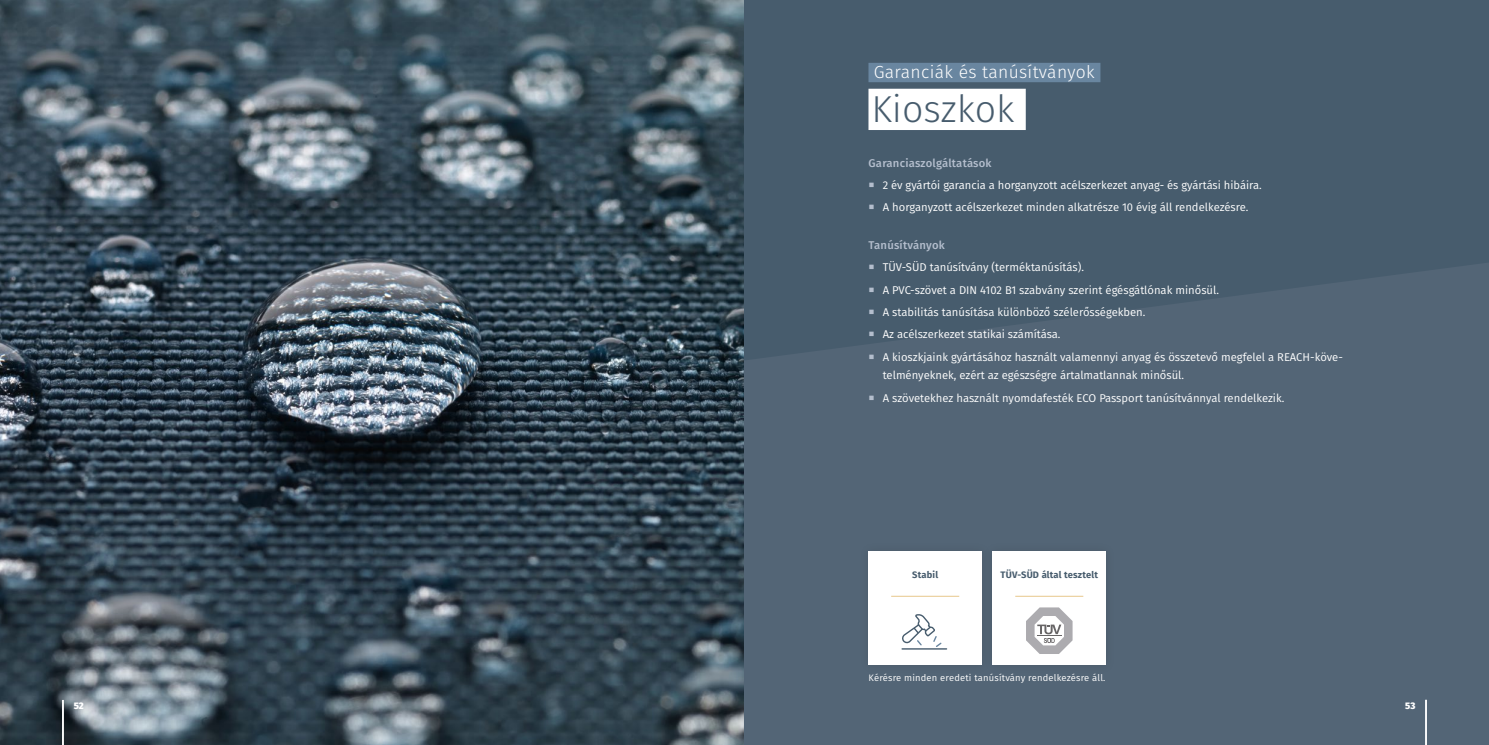
<style>
.page{position:relative;width:1489px;height:745px;background:#fff}
.page>*{position:absolute;margin:0;border:0;box-sizing:border-box;transform-origin:0 0}
.t1{font:300 37.5px "Fira Sans";color:#475c6d}
.t2{font:300 17.5px "Fira Sans";letter-spacing:.02em;color:#fff}
.t3{font:11.25px/22.2px "Fira Sans";color:#fff}
.t4{font:500 11.25px "Fira Sans";letter-spacing:.02em;color:#b4becd}
.t5{font:9.38px "Fira Sans";letter-spacing:.02em;color:#fff}
.t6{font:700 9.38px "Fira Sans";letter-spacing:.02em;color:#475c6d}
.t7{font:900 9.38px "Fira Sans";color:#fff}
</style>
<div class="page">
<div style="left:0;top:0;width:1488px;height:744px;background:#475c6d"></div>
<svg style="left:743px;top:261px;width:745px;height:483px;fill:#536576"></svg>
<div style="left:858px;top:541px;width:133px;height:132px;background:#1d1d1b;opacity:.15"></div>
<div style="left:868px;top:550px;width:113px;height:114px;background:#fff"></div>
<hr style="left:902px;top:647px;width:44px;height:2px;background:#475c6d">
<svg style="left:902px;top:614px;width:40px;height:34px"></svg>
<hr style="left:891px;top:595px;width:68px;height:1px;background:#ecd3a3">
<div style="left:982px;top:541px;width:133px;height:132px;background:#516273"></div>
<div style="left:992px;top:550px;width:113px;height:114px;background:#fff"></div>
<svg style="left:1026px;top:607px;width:46px;height:46px"></svg>
<hr style="left:1015px;top:595px;width:68px;height:1px;background:#ecd3a3">
<div style="left:868px;top:63px;width:232px;height:19px;background:#6986a0"></div>
<div style="left:868px;top:89px;width:157px;height:41px;background:#fff"></div>
<img style="left:0;top:0;width:743px;height:744px">
<hr style="left:1424px;top:699px;width:2px;height:45px;background:#fff">
<hr style="left:62px;top:699px;width:2px;height:45px;background:#fff">
<svg style="left:869px;top:265px;width:4px;height:4px"></svg>
<svg style="left:869px;top:287px;width:4px;height:4px"></svg>
<svg style="left:869px;top:309px;width:4px;height:5px"></svg>
<svg style="left:869px;top:331px;width:4px;height:5px"></svg>
<svg style="left:869px;top:354px;width:4px;height:4px"></svg>
<svg style="left:869px;top:395px;width:4px;height:4px"></svg>
<h2 class="t2" style="left:873px;top:60px;width:223px">Garanciák és tanúsítványok</h2>
<h1 class="t1" style="left:871px;top:82px;width:145px">Kioszkok</h1>
<p class="t4" style="left:868px;top:154px;width:125px">Garanciaszolgáltatások</p>
<p class="t3" style="left:882px;top:173px;width:380px">2 év gyártói garancia a horganyzott acélszerkezet anyag- és gyártási hibáira.<br>A horganyzott acélszerkezet minden alkatrésze 10 évig áll rendelkezésre.</p>
<p class="t4" style="left:868px;top:236px;width:78px">Tanúsítványok</p>
<p class="t3" style="left:882px;top:256px;width:461px">TÜV-SÜD tanúsítvány (terméktanúsítás).<br>A PVC-szövet a DIN 4102 B1 szabvány szerint égésgátlónak minősül.<br>A stabilitás tanúsítása különböző szélerősségekben.<br>Az acélszerkezet statikai számítása.<br>A kioszkjaink gyártásához használt valamennyi anyag és összetevő megfelel a REACH-köve-</p>
<p class="t3" style="left:882px;top:364px;width:403px">telményeknek, ezért az egészségre ártalmatlannak minősül.<br>A szövetekhez használt nyomdafesték ECO Passport tanúsítvánnyal rendelkezik.</p>
<p class="t6" style="left:912px;top:566px;width:27px">Stabil</p>
<p class="t6" style="left:1000px;top:566px;width:99px">TÜV-SÜD által tesztelt</p>
<p class="t5" style="left:868px;top:670px;width:238px">Kérésre minden eredeti tanúsítvány rendelkezésre áll.</p>
<p class="t7" style="left:74px;top:696px;width:12px">52</p>
<p class="t7" style="left:1404px;top:696px;width:12px">53</p>
</div>
